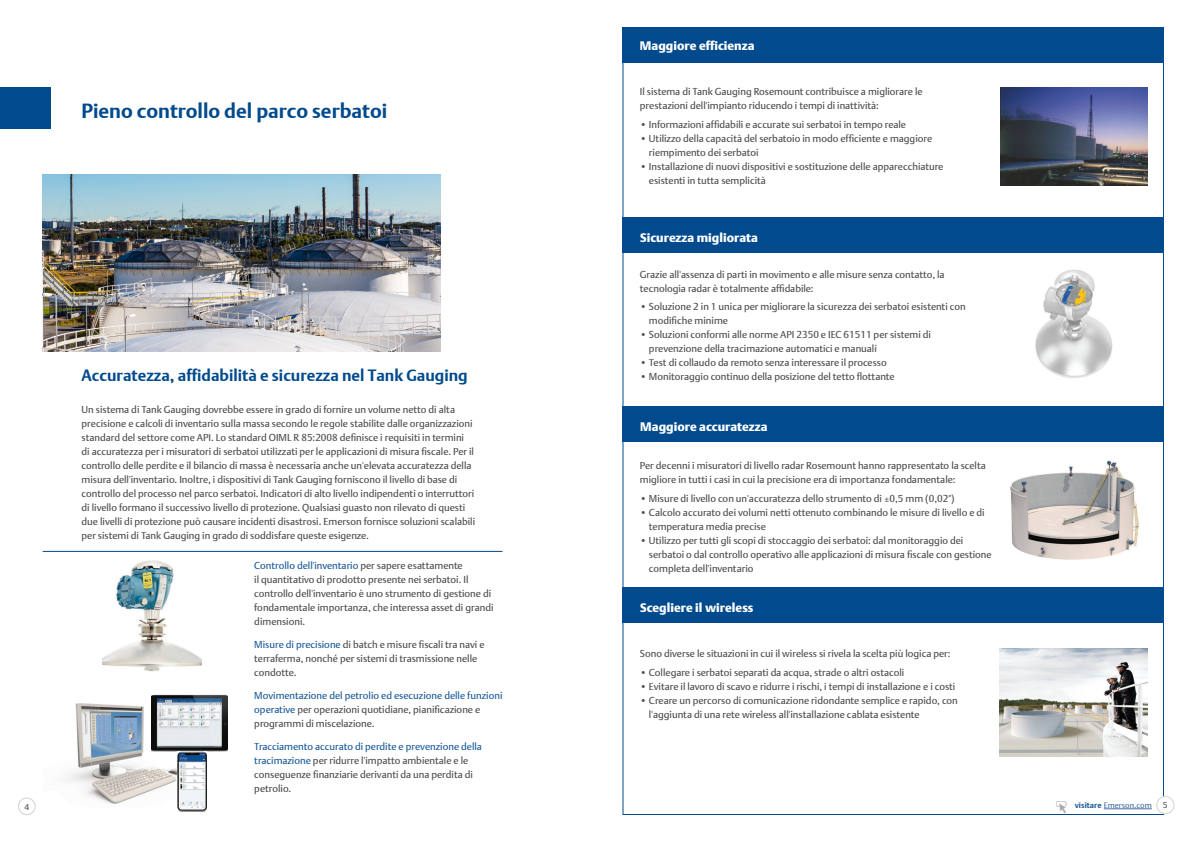
<style>
.page{position:relative;width:1191px;height:842px;background:#fff}
.page>*{position:absolute;margin:0;border:0;box-sizing:border-box;transform-origin:0 0}
.t1{font:20px "DTL Argo T Bold";color:#004a8d}
.t2{font:16px "DTL Argo T Bold";color:#004a8d}
.t3{font:900 12.2px "DTL Argo ST";color:#fff}
.body-Peta{font:10px/14px "DTL Argo T";color:#4b4c4d}
._01_Page_number{font:8.5px "DTL Argo T";color:#4b4c4d}
.BODY_sm{font:8px "DTL Argo T";color:#436da8}
.s1{color:#1a5a99}
.s2{font-family:"DTL Argo T Bold";color:#1a5a99}
</style>
<div class="page">
<img style="left:68px;top:703px;width:140px;height:107px">
<div style="left:18px;top:797px;width:18px;height:18px;border:1px solid #d1d2d4;border-radius:50%"></div>
<div style="left:0;top:88px;width:50px;height:41px;background:#004a8d"></div>
<img style="left:43px;top:174px;width:397px;height:177px">
<hr style="left:43px;top:551px;width:459px;height:1px;background:#004a8d">
<div style="left:623px;top:27px;width:541px;height:36px;background:#004a8d"></div>
<div style="left:622px;top:217px;width:542px;height:35px;background:#004a8d"></div>
<div style="left:1156px;top:796px;width:18px;height:18px;border:1px solid #d1d2d4;border-radius:50%"></div>
<img style="left:103px;top:560px;width:98px;height:112px">
<img style="left:1000px;top:88px;width:147px;height:97px">
<div style="left:622px;top:406px;width:542px;height:35px;background:#004a8d"></div>
<div style="left:622px;top:587px;width:542px;height:35px;background:#004a8d"></div>
<img style="left:1000px;top:648px;width:147px;height:108px">
<img style="left:1035px;top:269px;width:78px;height:109px">
<img style="left:1010px;top:460px;width:129px;height:100px">
<img style="left:151px;top:694px;width:76px;height:57px">
<img style="left:178px;top:751px;width:29px;height:61px">
<svg style="left:1056px;top:801px;width:10px;height:13px"></svg>
<hr style="left:1103px;top:809px;width:48px;height:1px;background:#436da8">
<p class="t1" style="left:82px;top:99px;width:307px">Pieno controllo del parco serbatoi</p>
<p class="_01_Page_number" style="left:25px;top:802px;width:6px">4</p>
<p class="t2" style="left:82px;top:365px;width:387px">Accuratezza, affidabilità e sicurezza nel Tank Gauging</p>
<p class="body-Peta" style="left:82px;top:402px;width:395px">Un sistema di Tank Gauging dovrebbe essere in grado di fornire un volume netto di alta precisione e calcoli di inventario sulla massa secondo le regole stabilite dalle organizzazioni standard del settore come API. Lo standard OIML R 85:2008 definisce i requisiti in termini<br>di accuratezza per i misuratori di serbatoi utilizzati per le applicazioni di misura fiscale. Per il controllo delle perdite e il bilancio di massa è necessaria anche un'elevata accuratezza della misura dell'inventario. Inoltre, i dispositivi di Tank Gauging forniscono il livello di base di controllo del processo nel parco serbatoi. Indicatori di alto livello indipendenti o interruttori di livello formano il successivo livello di protezione. Qualsiasi guasto non rilevato di questi due livelli di protezione può causare incidenti disastrosi. Emerson fornisce soluzioni scalabili per sistemi di Tank Gauging in grado di soddisfare queste esigenze.</p>
<p class="body-Peta" style="left:254px;top:558px;width:241px"><span class="s1">Controllo dell'inventario</span> per sapere esattamente<br>il quantitativo di prodotto presente nei serbatoi. Il controllo dell'inventario è uno strumento di gestione di fondamentale importanza, che interessa asset di grandi dimensioni.</p>
<p class="body-Peta" style="left:254px;top:637px;width:232px"><span class="s1">Misure di precisione</span> di batch e misure fiscali tra navi e terraferma, nonché per sistemi di trasmissione nelle condotte.</p>
<p class="body-Peta" style="left:254px;top:688px;width:250px"><span class="s1">Movimentazione del petrolio ed esecuzione delle funzioni operative</span> per operazioni quotidiane, pianificazione e programmi di miscelazione.</p>
<p class="body-Peta" style="left:254px;top:739px;width:229px"><span class="s1">Tracciamento accurato di perdite e prevenzione della tracimazione</span> per ridurre l'impatto ambientale e le conseguenze finanziarie derivanti da una perdita di petrolio.</p>
<p class="t3" style="left:640px;top:38px;width:116px">Maggiore efficienza</p>
<p class="body-Peta" style="left:640px;top:85px;width:284px">Il sistema di Tank Gauging Rosemount contribuisce a migliorare le prestazioni dell'impianto riducendo i tempi di inattività:</p>
<p class="body-Peta" style="left:640px;top:117px;width:268px">• Informazioni affidabili e accurate sui serbatoi in tempo reale</p>
<p class="body-Peta" style="left:649px;top:131px;width:285px;text-indent:-9px">• Utilizzo della capacità del serbatoio in modo efficiente e maggiore riempimento dei serbatoi</p>
<p class="body-Peta" style="left:649px;top:159px;width:296px;text-indent:-9px">• Installazione di nuovi dispositivi e sostituzione delle apparecchiature esistenti in tutta semplicità</p>
<p class="t3" style="left:640px;top:230px;width:119px">Sicurezza migliorata</p>
<p class="body-Peta" style="left:640px;top:267px;width:306px">Grazie all'assenza di parti in movimento e alle misure senza contatto, la tecnologia radar è totalmente affidabile:</p>
<p class="body-Peta" style="left:649px;top:299px;width:318px;text-indent:-9px">• Soluzione 2 in 1 unica per migliorare la sicurezza dei serbatoi esistenti con modifiche minime</p>
<p class="body-Peta" style="left:649px;top:327px;width:284px;text-indent:-9px">• Soluzioni conformi alle norme API 2350 e IEC 61511 per sistemi di prevenzione della tracimazione automatici e manuali</p>
<p class="body-Peta" style="left:640px;top:355px;width:248px">• Test di collaudo da remoto senza interessare il processo</p>
<p class="body-Peta" style="left:640px;top:369px;width:256px">• Monitoraggio continuo della posizione del tetto flottante</p>
<p class="t3" style="left:640px;top:419px;width:129px">Maggiore accuratezza</p>
<p class="body-Peta" style="left:640px;top:458px;width:347px">Per decenni i misuratori di livello radar Rosemount hanno rappresentato la scelta migliore in tutti i casi in cui la precisione era di importanza fondamentale:</p>
<p class="body-Peta" style="left:640px;top:491px;width:316px">• Misure di livello con un'accuratezza dello strumento di ±0,5 mm (0,02")</p>
<p class="body-Peta" style="left:649px;top:505px;width:337px;text-indent:-9px">• Calcolo accurato dei volumi netti ottenuto combinando le misure di livello e di temperatura media precise</p>
<p class="body-Peta" style="left:649px;top:533px;width:344px;text-indent:-9px">• Utilizzo per tutti gli scopi di stoccaggio dei serbatoi: dal monitoraggio dei serbatoi o dal controllo operativo alle applicazioni di misura fiscale con gestione completa dell'inventario</p>
<p class="t3" style="left:640px;top:600px;width:115px">Scegliere il wireless</p>
<p class="body-Peta" style="left:640px;top:646px;width:312px">Sono diverse le situazioni in cui il wireless si rivela la scelta più logica per:</p>
<p class="body-Peta" style="left:640px;top:665px;width:266px">• Collegare i serbatoi separati da acqua, strade o altri ostacoli</p>
<p class="body-Peta" style="left:640px;top:679px;width:317px">• Evitare il lavoro di scavo e ridurre i rischi, i tempi di installazione e i costi</p>
<p class="body-Peta" style="left:649px;top:693px;width:310px;text-indent:-9px">• Creare un percorso di comunicazione ridondante semplice e rapido, con l'aggiunta di una rete wireless all'installazione cablata esistente</p>
<p class="BODY_sm" style="left:1074px;top:800px;width:79px"><span class="s2">visitare</span> Emerson.com</p>
<p class="_01_Page_number" style="left:1163px;top:800px;width:6px">5</p>
</div>
